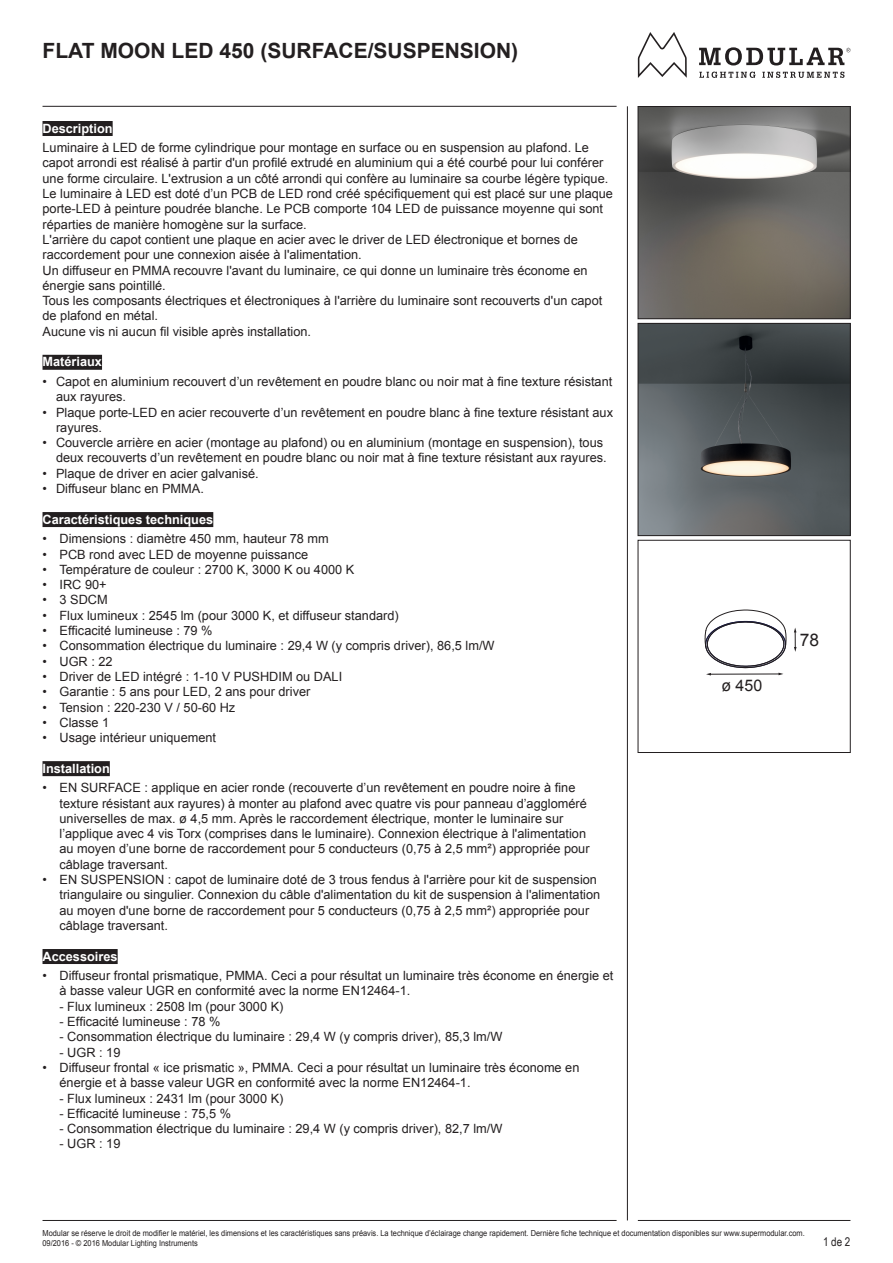
<style>
.page{position:relative;width:893px;height:1263px;background:#fff}
.page>*{position:absolute;margin:0;border:0;box-sizing:border-box;transform-origin:0 0}
.t1{font:700 21px "Arial";color:#231f20}
.t2{font:17.4px "Arial";color:#231f20}
.t3{font:16.05px "Arial";color:#231f20}
.t4{font:12.75px/15.3px "Arial";color:#231f20}
.t5{font:700 12.75px "Arial";color:#fff}
.t6{font:12px "Arial Narrow";color:#231f20}
.t7{font:8.25px/9.9px "Arial";color:#231f20;scale:.9 1}
</style>
<div class="page">
<div style="left:43px;top:121px;width:70px;height:15px;background:#231f20"></div>
<div style="left:43px;top:355px;width:59px;height:15px;background:#231f20"></div>
<div style="left:43px;top:512px;width:170px;height:15px;background:#231f20"></div>
<div style="left:43px;top:761px;width:67px;height:15px;background:#231f20"></div>
<div style="left:43px;top:949px;width:75px;height:15px;background:#231f20"></div>
<svg style="left:638px;top:32px;width:49px;height:46px"></svg>
<svg style="left:699px;top:72px;width:56px;height:6px"></svg>
<svg style="left:762px;top:72px;width:82px;height:6px"></svg>
<svg style="left:699px;top:47px;width:151px;height:18px"></svg>
<hr style="left:43px;top:106px;width:574px;height:1px;background:#231f20">
<hr style="left:627px;top:106px;width:1px;height:1114px;background:#231f20">
<hr style="left:638px;top:1220px;width:212px;height:1px;background:#231f20">
<hr style="left:43px;top:1220px;width:574px;height:1px;background:#231f20">
<img style="left:640px;top:108px;width:208px;height:209px">
<div style="left:638px;top:106px;width:212px;height:213px;border:1px solid #231f20"></div>
<img style="left:640px;top:325px;width:208px;height:209px">
<div style="left:638px;top:323px;width:212px;height:213px;border:1px solid #231f20"></div>
<svg style="left:794px;top:627px;width:3px;height:25px"></svg>
<svg style="left:704px;top:609px;width:82px;height:66px"></svg>
<div style="left:638px;top:540px;width:212px;height:213px;border:1px solid #231f20"></div>
<h1 class="t1" style="left:43px;top:36px;width:477px">FLAT MOON LED 450 (SURFACE/SUSPENSION)</h1>
<p class="t5" style="left:43px;top:120px;width:72px">Description</p>
<p class="t4" style="left:43px;top:140px;width:572px">Luminaire à LED de forme cylindrique pour montage en surface ou en suspension au plafond. Le capot arrondi est réalisé à partir d'un profilé extrudé en aluminium qui a été courbé pour lui conférer une forme circulaire. L'extrusion a un côté arrondi qui confère au luminaire sa courbe légère typique.<br>Le luminaire à LED est doté d’un PCB de LED rond créé spécifiquement qui est placé sur une plaque porte-LED à peinture poudrée blanche. Le PCB comporte 104 LED de puissance moyenne qui sont réparties de manière homogène sur la surface.<br>L'arrière du capot contient une plaque en acier avec le driver de LED électronique et bornes de raccordement pour une connexion aisée à l'alimentation.<br>Un diffuseur en PMMA recouvre l'avant du luminaire, ce qui donne un luminaire très économe en énergie sans pointillé.<br>Tous les composants électriques et électroniques à l'arrière du luminaire sont recouverts d'un capot de plafond en métal.<br>Aucune vis ni aucun fil visible après installation.</p>
<p class="t5" style="left:43px;top:353px;width:61px">Matériaux</p>
<p class="t4" style="left:56px;top:374px;width:558px;text-indent:-14px">• Capot en aluminium recouvert d’un revêtement en poudre blanc ou noir mat à fine texture résistant aux rayures.</p>
<p class="t4" style="left:56px;top:404px;width:559px;text-indent:-14px">• Plaque porte-LED en acier recouverte d’un revêtement en poudre blanc à fine texture résistant aux rayures.</p>
<p class="t4" style="left:43px;top:435px;width:566px;text-align:right">• Couvercle arrière en acier (montage au plafond) ou en aluminium (montage en suspension), tous deux recouverts d’un revêtement en poudre blanc ou noir mat à fine texture résistant aux rayures.</p>
<p class="t4" style="left:43px;top:466px;width:218px">• Plaque de driver en acier galvanisé.</p>
<p class="t4" style="left:43px;top:481px;width:163px">• Diffuseur blanc en PMMA.</p>
<p class="t5" style="left:43px;top:511px;width:172px">Caractéristiques techniques</p>
<p class="t4" style="left:43px;top:531px;width:288px">• Dimensions : diamètre 450 mm, hauteur 78 mm</p>
<p class="t4" style="left:43px;top:546px;width:267px">• PCB rond avec LED de moyenne puissance</p>
<p class="t4" style="left:43px;top:562px;width:313px">• Température de couleur : 2700 K, 3000 K ou 4000 K</p>
<p class="t4" style="left:43px;top:577px;width:66px">• IRC 90+</p>
<p class="t4" style="left:43px;top:592px;width:67px">• 3 SDCM</p>
<p class="t4" style="left:43px;top:608px;width:358px">• Flux lumineux : 2545 lm (pour 3000 K, et diffuseur standard)</p>
<p class="t4" style="left:43px;top:623px;width:172px">• Efficacité lumineuse : 79 %</p>
<p class="t4" style="left:43px;top:638px;width:454px">• Consommation électrique du luminaire : 29,4 W (y compris driver), 86,5 lm/W</p>
<p class="t4" style="left:43px;top:654px;width:72px">• UGR : 22</p>
<p class="t4" style="left:43px;top:669px;width:301px">• Driver de LED intégré : 1-10 V PUSHDIM ou DALI</p>
<p class="t4" style="left:43px;top:684px;width:269px">• Garantie : 5 ans pour LED, 2 ans pour driver</p>
<p class="t4" style="left:43px;top:699px;width:194px">• Tension : 220-230 V / 50-60 Hz</p>
<p class="t4" style="left:43px;top:715px;width:68px">• Classe 1</p>
<p class="t4" style="left:43px;top:730px;width:175px">• Usage intérieur uniquement</p>
<p class="t5" style="left:43px;top:760px;width:69px">Installation</p>
<p class="t4" style="left:60px;top:780px;width:532px;text-indent:-17px">• EN SURFACE : applique en acier ronde (recouverte d’un revêtement en poudre noire à fine texture résistant aux rayures) à monter au plafond avec quatre vis pour panneau d’aggloméré universelles de max. ø 4,5 mm. Après le raccordement électrique, monter le luminaire sur l’applique avec 4 vis Torx (comprises dans le luminaire). Connexion électrique à l'alimentation au moyen d’une borne de raccordement pour 5 conducteurs (0,75 à 2,5 mm²) appropriée pour câblage traversant.</p>
<p class="t4" style="left:60px;top:872px;width:542px;text-indent:-17px">• EN SUSPENSION : capot de luminaire doté de 3 trous fendus à l'arrière pour kit de suspension triangulaire ou singulier. Connexion du câble d'alimentation du kit de suspension à l'alimentation au moyen d'une borne de raccordement pour 5 conducteurs (0,75 à 2,5 mm²) appropriée pour câblage traversant.</p>
<p class="t5" style="left:43px;top:947px;width:77px">Accessoires</p>
<p class="t4" style="left:60px;top:968px;width:555px;text-indent:-17px">• Diffuseur frontal prismatique, PMMA. Ceci a pour résultat un luminaire très économe en énergie et à basse valeur UGR en conformité avec la norme EN12464-1.</p>
<p class="t4" style="left:60px;top:999px;width:225px">- Flux lumineux : 2508 lm (pour 3000 K)</p>
<p class="t4" style="left:60px;top:1014px;width:162px">- Efficacité lumineuse : 78 %</p>
<p class="t4" style="left:60px;top:1029px;width:444px">- Consommation électrique du luminaire : 29,4 W (y compris driver), 85,3 lm/W</p>
<p class="t4" style="left:60px;top:1045px;width:62px">- UGR : 19</p>
<p class="t4" style="left:60px;top:1060px;width:521px;text-indent:-17px">• Diffuseur frontal « ice prismatic », PMMA. Ceci a pour résultat un luminaire très économe en énergie et à basse valeur UGR en conformité avec la norme EN12464-1.</p>
<p class="t4" style="left:60px;top:1090px;width:225px">- Flux lumineux : 2431 lm (pour 3000 K)</p>
<p class="t4" style="left:60px;top:1106px;width:173px">- Efficacité lumineuse : 75,5 %</p>
<p class="t4" style="left:60px;top:1121px;width:444px">- Consommation électrique du luminaire : 29,4 W (y compris driver), 82,7 lm/W</p>
<p class="t4" style="left:60px;top:1136px;width:62px">- UGR : 19</p>
<p class="t3" style="left:721px;top:674px;width:42px">ø 450</p>
<h2 class="t2" style="left:800px;top:628px;width:21px">78</h2>
<p class="t7" style="left:43px;top:1228px;width:848px">Modular se réserve le droit de modifier le matériel, les dimensions et les caractéristiques sans préavis. La technique d’éclairage change rapidement. Dernière fiche technique et documentation disponibles sur www.supermodular.com.<br>09/2016 - © 2016 Modular Lighting Instruments</p>
<p class="t6" style="left:823px;top:1233px;width:29px">1 de 2</p>
</div>
